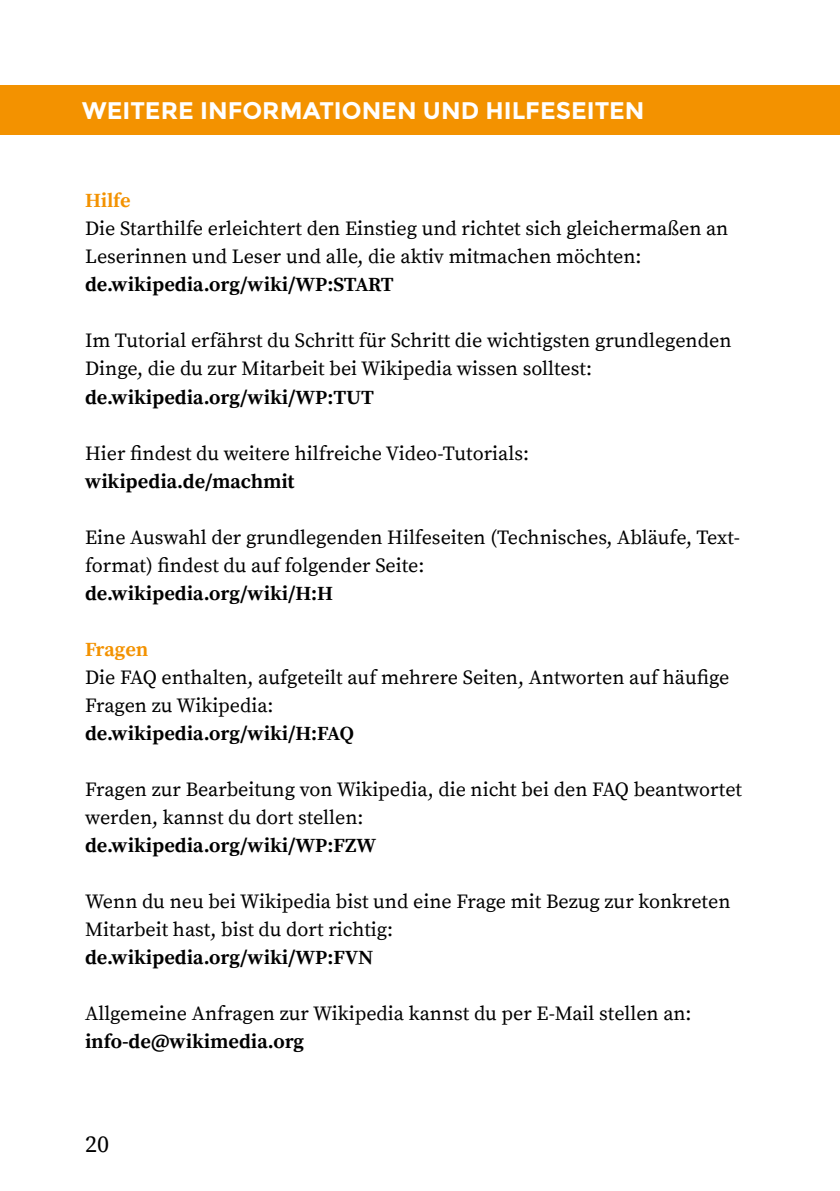
<style>
.page{position:relative;width:840px;height:1191px;background:#fff}
.page>*{position:absolute;margin:0;border:0;box-sizing:border-box;transform-origin:0 0}
.t1{font:700 24px "Montserrat";color:#fff}
.t2{font:24px "Source Serif Pro";color:#000}
.t3{font:20px/28px "Source Serif Pro";color:#000}
.t4{font:700 20px "Source Serif Pro";color:#000}
.t5{font:700 20px "Source Serif Pro";letter-spacing:-.01em;color:#f39200}
</style>
<div class="page">
<div style="left:0;top:85px;width:839px;height:49px;background:#f39200"></div>
<p class="t1" style="left:82px;top:96px;width:563px">WEITERE INFORMATIONEN UND HILFESEITEN</p>
<p class="t5" style="left:85px;top:189px;width:47px">Hilfe</p>
<p class="t3" style="left:85px;top:216px;width:644px">Die Starthilfe erleichtert den Einstieg und richtet sich gleichermaßen an<br>Leserinnen und Leser und alle, die aktiv mitmachen möchten:</p>
<p class="t4" style="left:85px;top:273px;width:310px">de.wikipedia.org/wiki/WP:START</p>
<p class="t3" style="left:85px;top:328px;width:647px">Im Tutorial erfährst du Schritt für Schritt die wichtigsten grundlegenden<br>Dinge, die du zur Mitarbeit bei Wikipedia wissen solltest:</p>
<p class="t4" style="left:85px;top:385px;width:290px">de.wikipedia.org/wiki/WP:TUT</p>
<p class="t3" style="left:85px;top:440px;width:445px">Hier findest du weitere hilfreiche Video-Tutorials:</p>
<p class="t4" style="left:85px;top:469px;width:211px">wikipedia.de/machmit</p>
<p class="t3" style="left:85px;top:524px;width:656px">Eine Auswahl der grundlegenden Hilfeseiten (Technisches, Abläufe, Text&shy;format) findest du auf folgender Seite:</p>
<p class="t4" style="left:85px;top:581px;width:249px">de.wikipedia.org/wiki/H:H</p>
<p class="t5" style="left:85px;top:637px;width:65px">Fragen</p>
<p class="t3" style="left:85px;top:664px;width:645px">Die FAQ enthalten, aufgeteilt auf mehrere Seiten, Antworten auf häufige<br>Fragen zu Wikipedia:</p>
<p class="t4" style="left:85px;top:721px;width:270px">de.wikipedia.org/wiki/H:FAQ</p>
<p class="t3" style="left:85px;top:776px;width:658px">Fragen zur Bearbeitung von Wikipedia, die nicht bei den FAQ beantwortet werden, kannst du dort stellen:</p>
<p class="t4" style="left:85px;top:833px;width:292px">de.wikipedia.org/wiki/WP:FZW</p>
<p class="t3" style="left:85px;top:888px;width:646px">Wenn du neu bei Wikipedia bist und eine Frage mit Bezug zur konkreten<br>Mitarbeit hast, bist du dort richtig:</p>
<p class="t4" style="left:85px;top:945px;width:290px">de.wikipedia.org/wiki/WP:FVN</p>
<p class="t3" style="left:85px;top:1000px;width:607px">Allgemeine Anfragen zur Wikipedia kannst du per E-Mail stellen an:</p>
<p class="t4" style="left:85px;top:1029px;width:220px">info-de@wikimedia.org</p>
<p class="t2" style="left:85px;top:1129px;width:25px">20</p>
</div>
